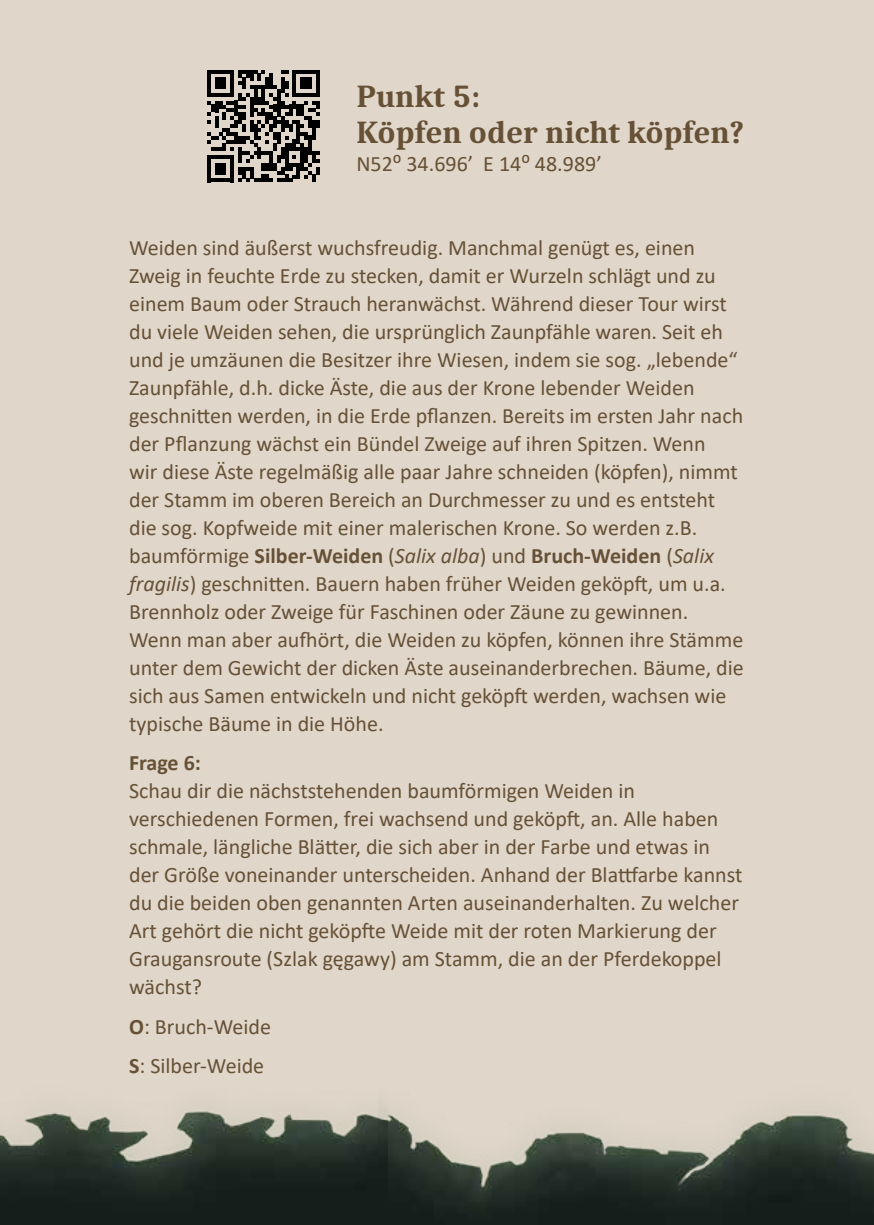
<style>
.page{position:relative;width:874px;height:1225px;background:#fff}
.page>*{position:absolute;margin:0;border:0;box-sizing:border-box;transform-origin:0 0}
.t1{font:700 32px/36px "Caladea";color:#665136}
.t2{font:22px/28px "Calibri";color:#665136}
.t3{font:700 22px "Calibri";letter-spacing:-.005em;color:#665136}
.s1{font-weight:700}
.s2{font-style:italic}
</style>
<div class="page">
<div style="left:0;top:0;width:873px;height:1225px;background:#e0d6ca"></div>
<img style="left:387px;top:1111px;width:486px;height:114px">
<img style="left:0;top:1107px;width:387px;height:118px">
<svg style="left:207px;top:70px;width:112px;height:112px"></svg>
<h1 class="t1" style="left:356px;top:77px;width:389px">Punkt 5:<br>Köpfen oder nicht köpfen?</h1>
<p class="t2" style="left:356px;top:149px;width:247px">N52⁰ 34.696’ E 14⁰ 48.989’</p>
<p class="t2" style="left:129px;top:233px;width:616px">Weiden sind äußerst wuchsfreudig. Manchmal genügt es, einen Zweig in feuchte Erde zu stecken, damit er Wurzeln schlägt und zu einem Baum oder Strauch heranwächst. Während dieser Tour wirst du viele Weiden sehen, die ursprünglich Zaunpfähle waren. Seit eh und je umzäunen die Besitzer ihre Wiesen, indem sie sog. „lebende“ Zaunpfähle, d.h. dicke Äste, die aus der Krone lebender Weiden geschnitten werden, in die Erde pflanzen. Bereits im ersten Jahr nach der Pflanzung wächst ein Bündel Zweige auf ihren Spitzen. Wenn<br>wir diese Äste regelmäßig alle paar Jahre schneiden (köpfen), nimmt der Stamm im oberen Bereich an Durchmesser zu und es entsteht die sog. Kopfweide mit einer malerischen Krone. So werden z.B. baumförmige <span class="s1">Silber-Weiden</span> (<span class="s2">Salix alba</span>) und <span class="s1">Bruch-Weiden</span> (<span class="s2">Salix fragilis</span>) geschnitten. Bauern haben früher Weiden geköpft, um u.a.<br>Brennholz oder Zweige für Faschinen oder Zäune zu gewinnen.<br>Wenn man aber aufhört, die Weiden zu köpfen, können ihre Stämme unter dem Gewicht der dicken Äste auseinanderbrechen. Bäume, die sich aus Samen entwickeln und nicht geköpft werden, wachsen wie typische Bäume in die Höhe.</p>
<p class="t3" style="left:129px;top:747px;width:73px">Frage 6:</p>
<p class="t2" style="left:129px;top:776px;width:614px">Schau dir die nächststehenden baumförmigen Weiden in verschiedenen Formen, frei wachsend und geköpft, an. Alle haben schmale, längliche Blätter, die sich aber in der Farbe und etwas in der Größe voneinander unterscheiden. Anhand der Blattfarbe kannst du die beiden oben genannten Arten auseinanderhalten. Zu welcher Art gehört die nicht geköpfte Weide mit der roten Markierung der Graugansroute (Szlak gęgawy) am Stamm, die an der Pferdekoppel wächst?</p>
<p class="t2" style="left:129px;top:1006px;width:143px;line-height:39.4px"><span class="s1">O</span>: Bruch-Weide<br><span class="s1">S</span>: Silber-Weide</p>
</div>
